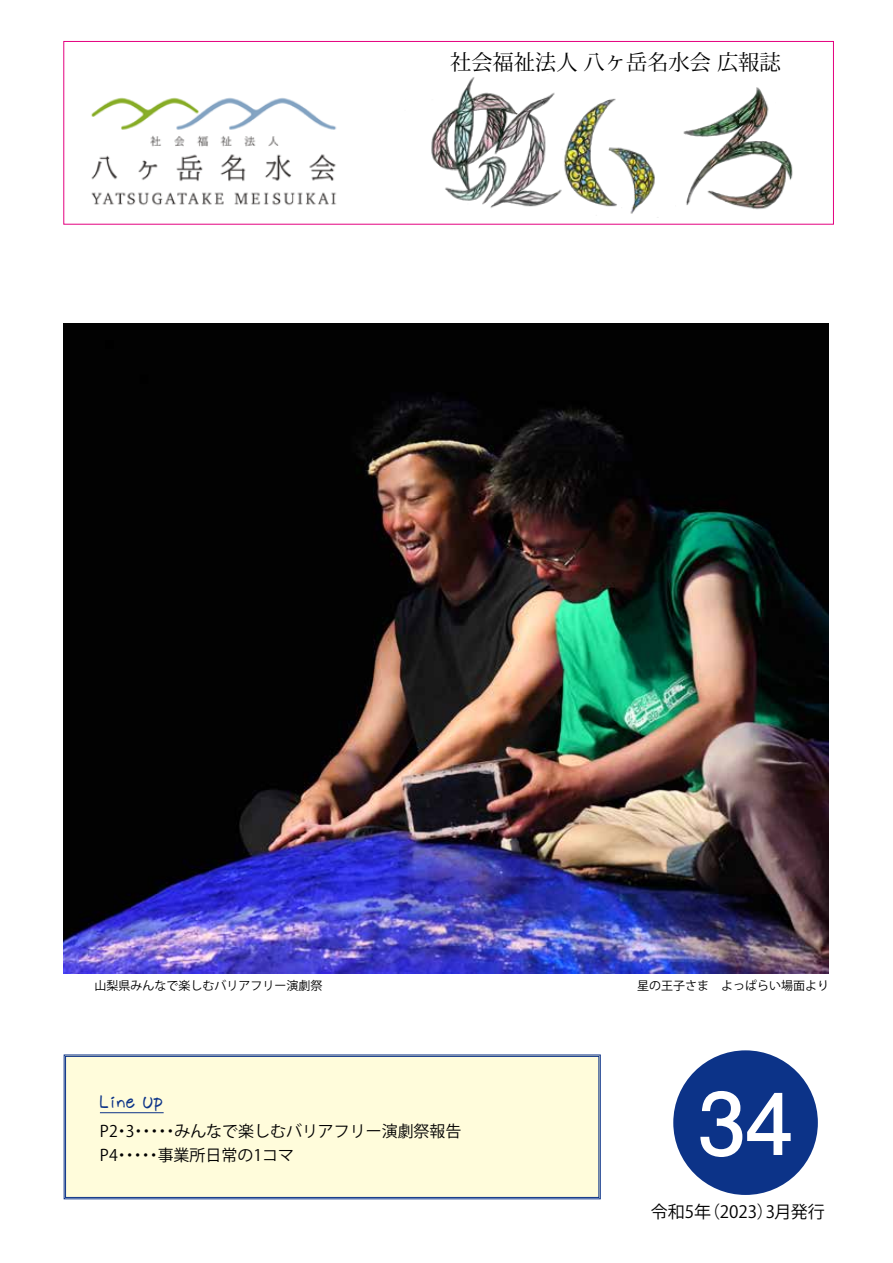
<style>
.page{position:relative;width:893px;height:1263px;background:#fff}
.page>*{position:absolute;margin:0;border:0;box-sizing:border-box;transform-origin:0 0}
.t1{font:700 85.05px "Futo Go B101 Pro";color:#fff}
.t2{font:21.3px "Koz Min Pr 6 N";color:#000}
.t3{font:21.3px "AP Japanesefont F";color:#0c3388}
.t4{font:16.95px "Koz Go Pro";color:#000}
.t5{font:15.9px "Koz Go Pro";color:#000}
.t6{font:12px "Koz Go Pro";color:#000}
</style>
<div class="page">
<img style="left:431px;top:77px;width:362px;height:141px">
<div style="left:673px;top:1050px;width:145px;height:145px;background:#0c3388;border-radius:50%"></div>
<img style="left:69px;top:97px;width:289px;height:128px">
<div style="left:63px;top:1054px;width:538px;height:145px;background:#fffcdb"></div>
<div style="left:65px;top:1056px;width:534px;height:142px;border:1px solid #0c3388"></div>
<div style="left:64px;top:41px;width:770px;height:183px;border:1px solid #e4007f"></div>
<img style="left:64px;top:323px;width:764px;height:650px">
<h2 class="t2" style="left:450px;top:50px;width:332px">社会福祉法人八ヶ岳名水会広報誌</h2>
<p class="t6" style="left:94px;top:978px;width:230px">山梨県みんなで楽しむバリアフリー演劇祭</p>
<p class="t6" style="left:637px;top:978px;width:193px">星の王子さま　よっぱらい場面より</p>
<h2 class="t3" style="left:100px;top:1091px;width:65px">Line Up</h2>
<p class="t5" style="left:174px;top:1121px;width:289px">みんなで楽しむバリアフリー演劇祭報告</p>
<p class="t5" style="left:100px;top:1121px;width:80px">・2P ・・・・・</p>
<p class="t5" style="left:126px;top:1121px;width:10px">3</p>
<p class="t5" style="left:158px;top:1145px;width:138px">事業所日常の1コマ</p>
<p class="t5" style="left:100px;top:1145px;width:19px">4P</p>
<p class="t5" style="left:114px;top:1145px;width:49px">・・・・・</p>
<h1 class="t1" style="left:698px;top:1055px;width:96px">34</h1>
<p class="t4" style="left:651px;top:1201px;width:175px">令和 （年5 2023 3）月発行</p>
</div>
